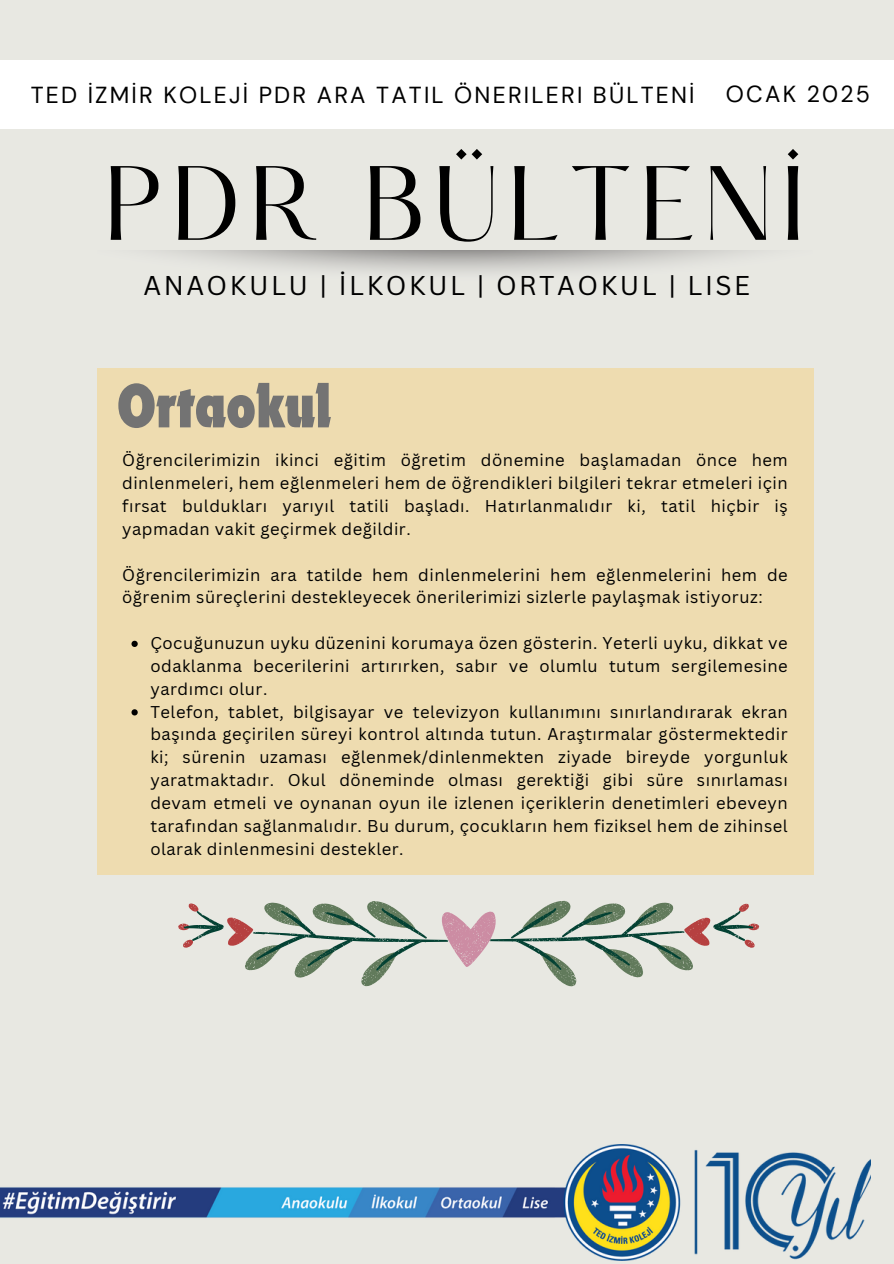
<style>
.page{position:relative;width:894px;height:1264px;background:#fff}
.page>*{position:absolute;margin:0;border:0;box-sizing:border-box;transform-origin:0 0}
.t1{font:92.1px "Hatton";letter-spacing:.095em;color:#000}
.t2{font:700 condensed 65.1px "Dynamo Com";color:#737373}
.t3{font:26.4px "Canva Sans";letter-spacing:.095em;color:#000}
.t4{font:23.1px "DM Sans";letter-spacing:.095em;color:#000}
.t5{font:16.65px/22.8px "Canva Sans";letter-spacing:.03em;color:#000}
</style>
<div class="page">
<div style="left:0;top:0;width:893px;height:1263px;background:#e8e8e2"></div>
<div style="left:0;top:60px;width:893px;height:69px;background:#fff"></div>
<div style="left:97px;top:368px;width:715px;height:506px;background:#eedcb0"></div>
<img style="left:0;top:1144px;width:870px;height:116px">
<svg style="left:131px;top:640px;width:7px;height:7px"></svg>
<svg style="left:131px;top:709px;width:7px;height:6px"></svg>
<svg style="left:178px;top:900px;width:581px;height:87px"></svg>
<h3 class="t4" style="left:31px;top:80px;width:665px">TED İZMİR KOLEJİ PDR ARA TATIL ÖNERILERI BÜLTENİ</h3>
<h1 class="t4" style="left:725px;top:79px;width:145px">OCAK 2025</h1>
<h4 class="t1" style="left:104px;top:161px;width:701px">PDR BÜLTENİ</h4>
<h4 class="t3" style="left:143px;top:267px;width:608px">ANAOKULU | İLKOKUL | ORTAOKUL | LISE</h4>
<p class="t2" style="left:117px;top:367px;width:216px">Ortaokul</p>
<p class="t5" style="left:122px;top:448px;width:667px;text-align:justify">Öğrencilerimizin ikinci eğitim öğretim dönemine başlamadan önce hem dinlenmeleri, hem eğlenmeleri hem de öğrendikleri bilgileri tekrar etmeleri için fırsat buldukları yarıyıl tatili başladı. Hatırlanmalıdır ki, tatil hiçbir iş yapmadan vakit geçirmek değildir.</p>
<p class="t5" style="left:122px;top:562px;width:667px">Öğrencilerimizin ara tatilde hem dinlenmelerini hem eğlenmelerini hem de öğrenim süreçlerini destekleyecek önerilerimizi sizlerle paylaşmak istiyoruz:</p>
<p class="t5" style="left:150px;top:631px;width:638px">Çocuğunuzun uyku düzenini korumaya özen gösterin. Yeterli uyku, dikkat ve odaklanma becerilerini artırırken, sabır ve olumlu tutum sergilemesine yardımcı olur.<br>Telefon, tablet, bilgisayar ve televizyon kullanımını sınırlandırarak ekran başında geçirilen süreyi kontrol altında tutun. Araştırmalar göstermektedir ki; sürenin uzaması eğlenmek/dinlenmekten ziyade bireyde yorgunluk yaratmaktadır. Okul döneminde olması gerektiği gibi süre sınırlaması devam etmeli ve oynanan oyun ile izlenen içeriklerin denetimleri ebeveyn tarafından sağlanmalıdır. Bu durum, çocukların hem fiziksel hem de zihinsel olarak dinlenmesini destekler.</p>
</div>
